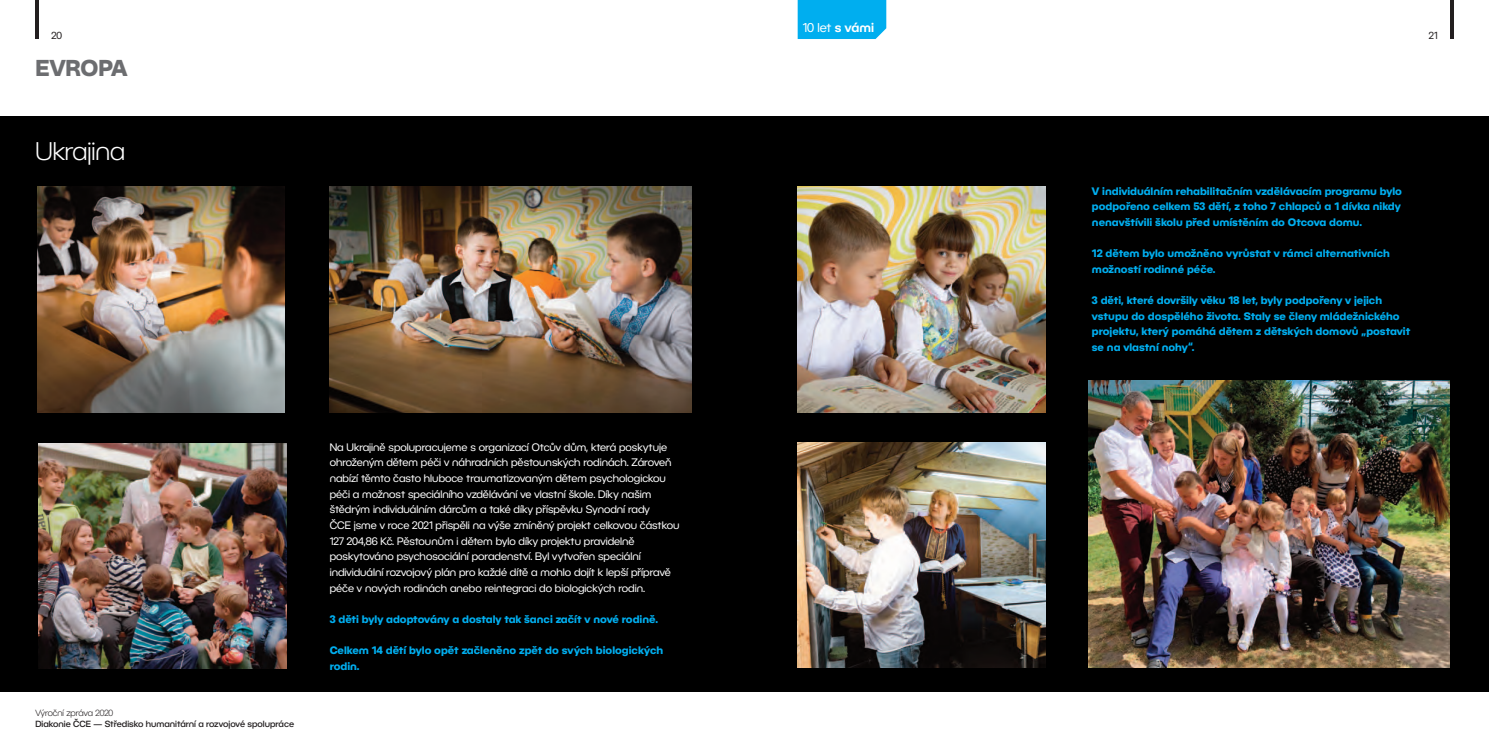
<style>
.page{position:relative;width:1489px;height:745px;background:#fff}
.page>*{position:absolute;margin:0;border:0;box-sizing:border-box;transform-origin:0 0}
.t1{font:300 25px "BC Novatica CYR";color:#fff}
.t2{font:700 22.5px "BC Novatica CYR";color:#6c6d70}
.t3{font:12.5px "BC Novatica CYR";color:#fff}
.t4{font:10.62px/15.6px "BC Novatica CYR";color:#fff}
.t5{font:700 10.62px/15.6px "BC Novatica CYR";color:#00aeef}
.t6{font:10px "BC Novatica CYR";color:#231f20}
.t7{font:500 8.75px "BC Novatica CYR";color:#231f20}
.t8{font:300 8.75px "BC Novatica CYR";color:#231f20}
.s1{font-weight:600}
</style>
<div class="page">
<div style="left:797px;top:0;width:89px;height:39px;background:#00aeef"></div>
<svg style="left:1450px;top:0;width:3px;height:39px"></svg>
<hr style="left:35px;top:0;width:4px;height:39px;background:#231f20">
<div style="left:0;top:116px;width:1488px;height:575px;background:#000"></div>
<img style="left:330px;top:187px;width:361px;height:225px">
<img style="left:37px;top:187px;width:248px;height:225px">
<img style="left:39px;top:443px;width:247px;height:224px">
<img style="left:797px;top:442px;width:248px;height:225px">
<img style="left:797px;top:187px;width:248px;height:225px">
<img style="left:1088px;top:380px;width:361px;height:287px">
<p class="t6" style="left:51px;top:32px;width:12px">20</p>
<p class="t2" style="left:35px;top:59px;width:93px">EVROPA</p>
<p class="t1" style="left:35px;top:137px;width:91px">Ukrajina</p>
<p class="t8" style="left:35px;top:707px;width:79px">Výroční zpráva 2020</p>
<p class="t7" style="left:35px;top:718px;width:260px">Diakonie ČCE — Středisko humanitární a rozvojové spolupráce</p>
<p class="t4" style="left:330px;top:440px;width:351px">Na Ukrajině spolupracujeme s organizací Otcův dům, která poskytuje ohroženým dětem péči v náhradních pěstounských rodinách. Zároveň nabízí těmto často hluboce traumatizovaným dětem psychologickou péči a možnost speciálního vzdělávání ve vlastní škole. Díky našim štědrým individuálním dárcům a také díky příspěvku Synodní rady<br>ČCE jsme v roce 2021 přispěli na výše zmíněný projekt celkovou částkou 127 204,86 Kč. Pěstounům i dětem bylo díky projektu pravidelně poskytováno psychosociální poradenství. Byl vytvořen speciální individuální rozvojový plán pro každé dítě a mohlo dojít k lepší přípravě péče v nových rodinách anebo reintegraci do biologických rodin.</p>
<p class="t5" style="left:330px;top:612px;width:330px">3 děti byly adoptovány a dostaly tak šanci začít v nové rodině.</p>
<p class="t5" style="left:330px;top:643px;width:335px">Celkem 14 dětí bylo opět začleněno zpět do svých biologických rodin.</p>
<p class="t3" style="left:802px;top:23px;width:73px">10 let <span class="s1">s vámi</span></p>
<p class="t6" style="left:1428px;top:32px;width:10px">21</p>
<p class="t5" style="left:1091px;top:184px;width:311px;text-align:justify">V individuálním rehabilitačním vzdělávacím programu bylo podpořeno celkem 53 dětí, z toho 7 chlapců a 1 dívka nikdy nenavštívili školu před umístěním do Otcova domu.</p>
<p class="t5" style="left:1091px;top:246px;width:299px">12 dětem bylo umožněno vyrůstat v rámci alternativních možností rodinné péče.</p>
<p class="t5" style="left:1091px;top:293px;width:320px">3 děti, které dovršily věku 18 let, byly podpořeny v jejich vstupu do dospělého života. Staly se členy mládežnického projektu, který pomáhá dětem z dětských domovů „postavit se na vlastní nohy“.</p>
</div>
